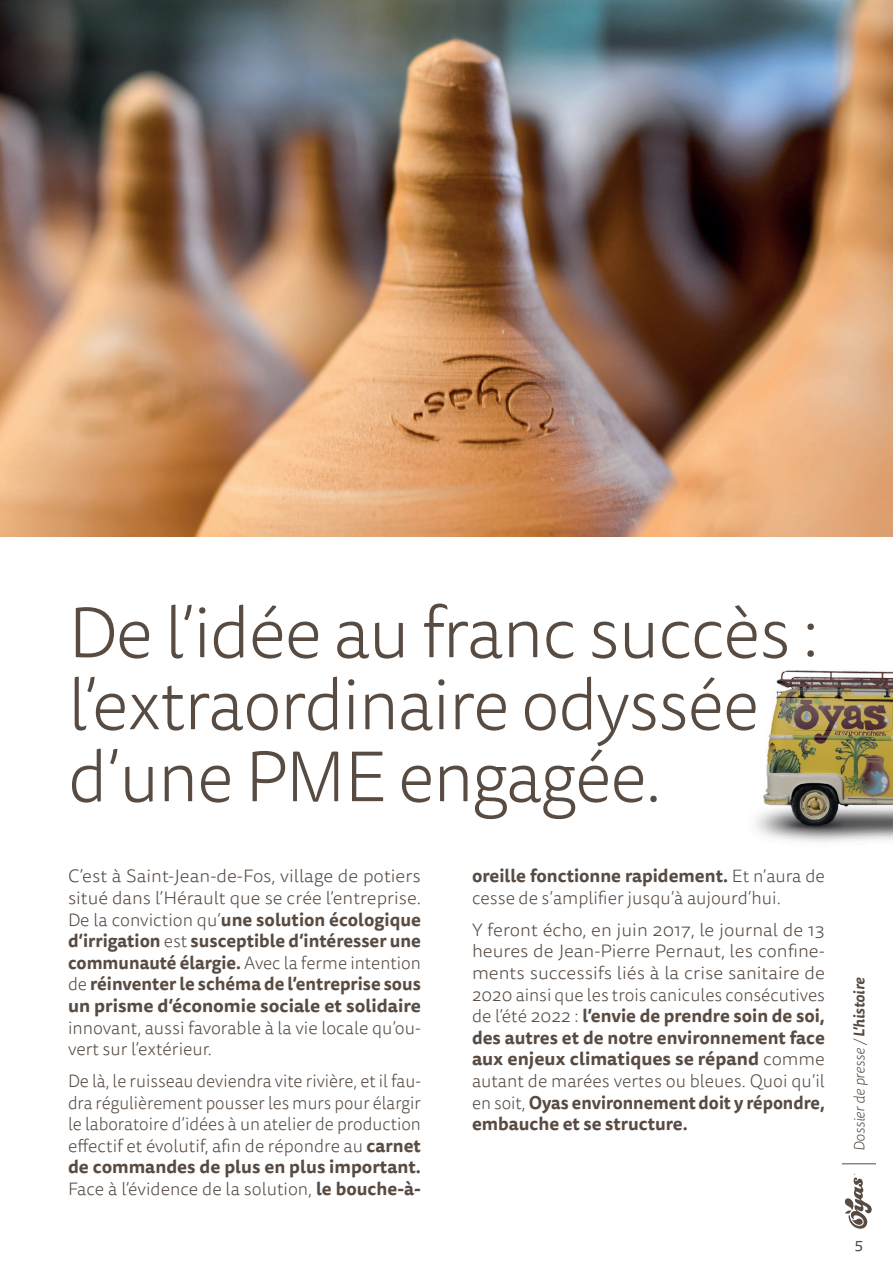
<style>
.page{position:relative;width:893px;height:1263px;background:#fff}
.page>*{position:absolute;margin:0;border:0;box-sizing:border-box;transform-origin:0 0}
.t1{font:300 72px/72px "Tisa Sans Pro";letter-spacing:-.02em;color:#584b42}
.t2{font:300 18px/21.6px "Tisa Sans Pro";color:#584b42}
.t3{font:300 18px/21.6px "Tisa Sans Pro";color:#584b42;text-align:justify;scale:1.05 1}
.t4{font:700 18px/21.6px "Tisa Sans Pro";color:#584b42;text-align:justify}
.t5{font:italic 300 15px "Tisa Sans Pro";color:#584b42}
.t6{font:15px "Tisa Sans Pro";color:#584b42}
.s1{font-weight:300}
.s2{font-weight:700}
</style>
<div class="page">
<img style="left:0;top:0;width:893px;height:537px">
<img style="left:714px;top:658px;width:179px;height:184px">
<img style="left:714px;top:636px;width:100px;height:22px">
<img style="left:714px;top:677px;width:45px;height:69px">
<svg style="left:844px;top:1173px;width:28px;height:56px"></svg>
<hr style="left:842px;top:1163px;width:34px;height:1px;background:#584b42">
<h1 class="t1" style="left:68px;top:599px;width:753px">De l’idée au franc succès : l’extraordinaire odyssée d’une PME engagée.</h1>
<p class="t4" style="left:68px;top:865px;width:354px"><span class="s1">C’est à Saint-Jean-de-Fos, village de potiers situé dans l’Hérault que se crée l’entreprise.<br>De la conviction qu’</span>une solution écologique d’irrigation <span class="s1">est</span> susceptible d’intéresser une communauté élargie. <span class="s1">Avec la ferme intention de</span> réinventer le schéma de l’entreprise sous un prisme d’économie sociale et solidaire</p>
<p class="t2" style="left:68px;top:1017px;width:354px">innovant, aussi favorable à la vie locale qu’ou&shy;vert sur l’extérieur.</p>
<p class="t2" style="left:68px;top:1070px;width:354px;text-align:justify">De là, le ruisseau deviendra vite rivière, et il fau&shy;dra régulièrement pousser les murs pour élargir le laboratoire d’idées à un atelier de production effectif et évolutif, afin de répondre au <span class="s2">carnet de commandes de plus en plus important.<br></span>Face à l’évidence de la solution, <span class="s2">le bouche-à-</span></p>
<p class="t2" style="left:472px;top:866px;width:354px"><span class="s2">oreille fonctionne rapidement.</span> Et n’aura de cesse de s’amplifier jusqu’à aujourd’hui.</p>
<p class="t3" style="left:472px;top:919px;width:338px">Y feront écho, en juin 2017, le journal de 13 heures de Jean-Pierre Pernaut, les confine&shy;ments successifs liés à la crise sanitaire de 2020 ainsi que les trois canicules consécutives de l’été 2022 : <span class="s2">l’envie de prendre soin de soi, des autres et de notre environnement face aux enjeux climatiques se répand</span> comme autant de marées vertes ou bleues. Quoi qu’il en soit, <span class="s2">Oyas environnement doit y répondre, embauche et se structure.</span></p>
<p class="t5" style="left:850px;top:1151px;width:176px;rotate:-90deg">Dossier de presse / <span class="s2">L’histoire</span></p>
<p class="t6" style="left:855px;top:1236px;width:10px">5</p>
</div>
